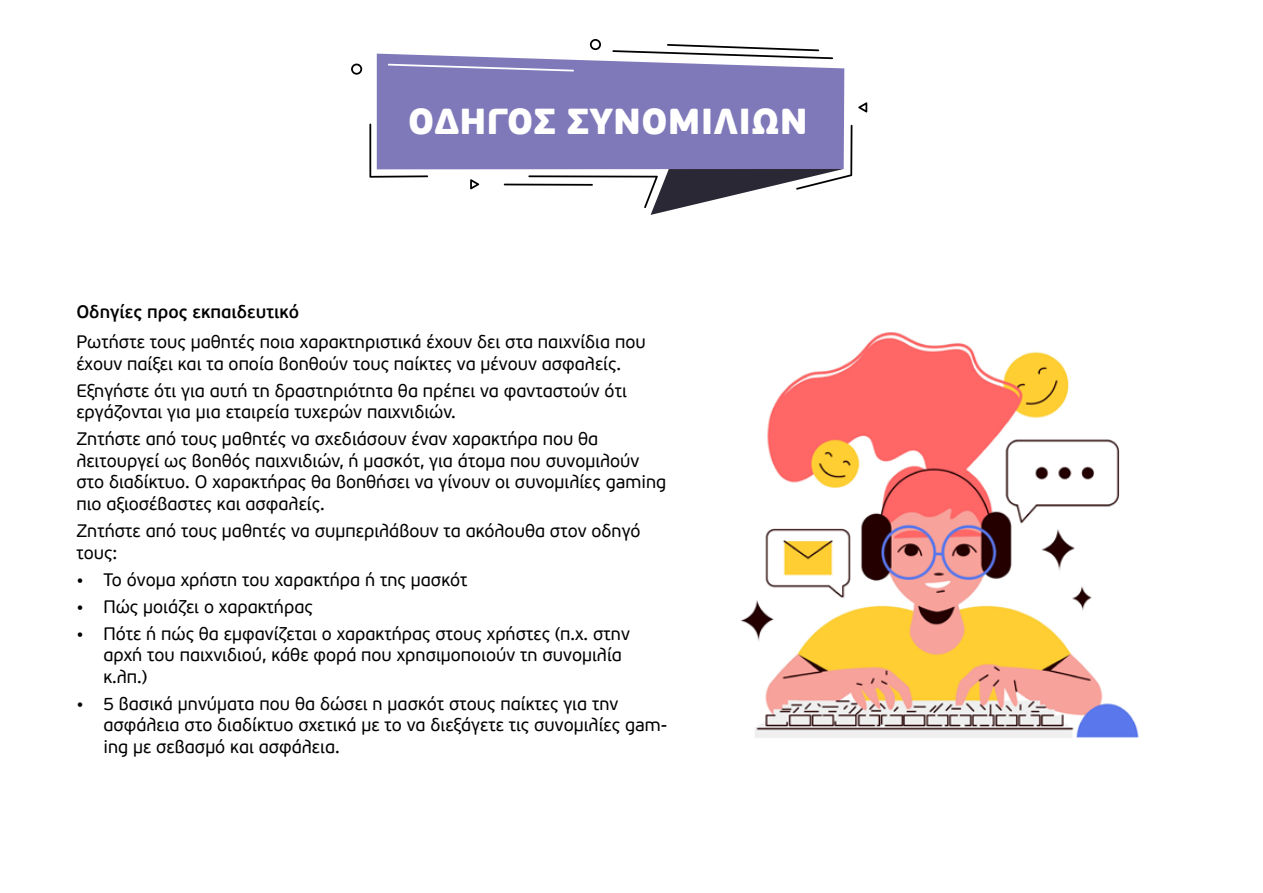
<style>
.page{position:relative;width:1263px;height:893px;background:#fff}
.page>*{position:absolute;margin:0;border:0;box-sizing:border-box;transform-origin:0 0}
.t1{font:900 36px "PF Beau Sans Pro";color:#fff}
.t2{font:18px/21.6px "PF Beau Sans Pro";color:#000}
.t3{font:600 18px "PF Beau Sans Pro";color:#000}
</style>
<div class="page">
<div style="left:377px;top:54px;width:467px;height:115px;background:#7f79b9"></div>
<svg style="left:528px;top:125px;width:324px;height:90px"></svg>
<svg style="left:388px;top:64px;width:186px;height:8px"></svg>
<svg style="left:369px;top:124px;width:59px;height:54px;background:#918dbc"></svg>
<svg style="left:351px;top:64px;width:11px;height:11px"></svg>
<svg style="left:590px;top:39px;width:11px;height:11px"></svg>
<svg style="left:858px;top:102px;width:9px;height:10px"></svg>
<svg style="left:470px;top:179px;width:9px;height:10px"></svg>
<svg style="left:612px;top:44px;width:221px;height:15px"></svg>
<hr style="left:504px;top:184px;width:89px;height:2px;background:#010101">
<img style="left:740px;top:332px;width:399px;height:406px">
<h1 class="t1" style="left:408px;top:98px;width:402px">ΟΔΗΓΟΣ ΣΥΝΟΜΙΛΙΩΝ</h1>
<p class="t3" style="left:76px;top:301px;width:224px">Οδηγίες προς εκπαιδευτικό</p>
<p class="t2" style="left:76px;top:331px;width:571px">Ρωτήστε τους μαθητές ποια χαρακτηριστικά έχουν δει στα παιχνίδια που έχουν παίξει και τα οποία βοηθούν τους παίκτες να μένουν ασφαλείς.</p>
<p class="t2" style="left:76px;top:380px;width:552px">Εξηγήστε ότι για αυτή τη δραστηριότητα θα πρέπει να φανταστούν ότι εργάζονται για μια εταιρεία τυχερών παιχνιδιών.</p>
<p class="t2" style="left:76px;top:429px;width:591px">Ζητήστε από τους μαθητές να σχεδιάσουν έναν χαρακτήρα που θα λειτουργεί ως βοηθός παιχνιδιών, ή μασκότ, για άτομα που συνομιλούν στο διαδίκτυο. Ο χαρακτήρας θα βοηθήσει να γίνουν οι συνομιλίες gaming πιο αξιοσέβαστες και ασφαλείς.</p>
<p class="t2" style="left:76px;top:520px;width:566px">Ζητήστε από τους μαθητές να συμπεριλάβουν τα ακόλουθα στον οδηγό τους:</p>
<p class="t2" style="left:76px;top:569px;width:393px">• Το όνομα χρήστη του χαρακτήρα ή της μασκότ</p>
<p class="t2" style="left:76px;top:596px;width:238px">• Πώς μοιάζει ο χαρακτήρας</p>
<p class="t2" style="left:103px;top:623px;width:528px;text-indent:-27px">• Πότε ή πώς θα εμφανίζεται ο χαρακτήρας στους χρήστες (π.χ. στην αρχή του παιχνιδιού, κάθε φορά που χρησιμοποιούν τη συνομιλία κ.λπ.)</p>
<p class="t2" style="left:103px;top:693px;width:565px;text-indent:-27px">• 5 βασικά μηνύματα που θα δώσει η μασκότ στους παίκτες για την ασφάλεια στο διαδίκτυο σχετικά με το να διεξάγετε τις συνομιλίες gam&shy;ing με σεβασμό και ασφάλεια.</p>
</div>
